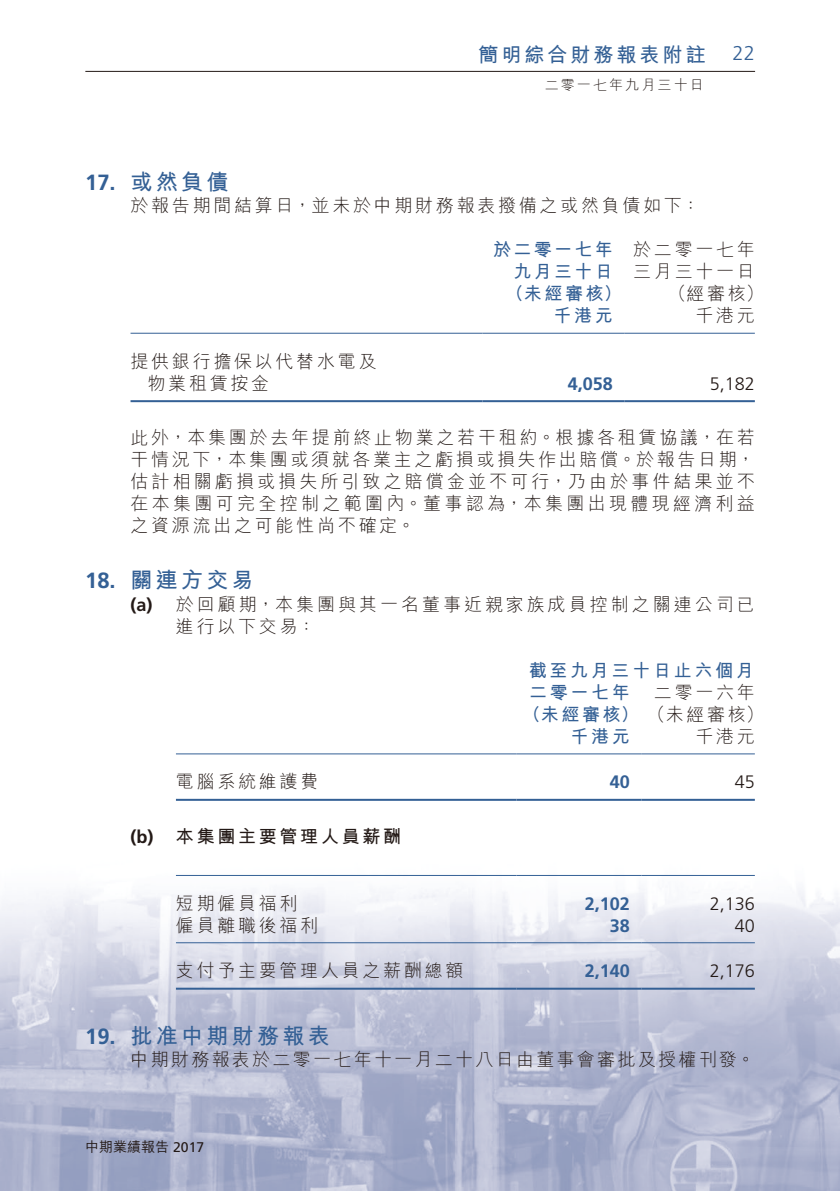
<style>
.page{position:relative;width:840px;height:1191px;background:#fff}
.page>*{position:absolute;margin:0;border:0;box-sizing:border-box;transform-origin:0 0}
.t1{font:700 22px "M Hei HK";letter-spacing:.15em;color:#346095}
.t2{font:700 22px "Frutiger LT Std";color:#346095}
.t3{font:700 20px "M Hei HK";letter-spacing:.15em;color:#346095}
.t4{font:300 20px "Frutiger LT Std";color:#346095}
.t5{font:300 18px/22px "M Hei HK";letter-spacing:.15em;color:#231916;text-align:justify}
.t6{font:700 18px "M Hei HK";letter-spacing:.15em;color:#346095}
.t7{font:300 18px "M Hei HK";letter-spacing:.125em;color:#231916}
.t8{font:300 18px "Frutiger LT Std";color:#231916}
.t9{font:700 18px "Frutiger LT Std";color:#346095}
.t10{font:700 18px/22px "M Hei HK";letter-spacing:.13em;color:#346095;text-align:right}
.t11{font:700 18px "M Hei HK";letter-spacing:.15em;color:#231916}
.t12{font:700 18px "Frutiger LT Std";color:#231916}
.t13{font:300 14px "M Hei HK";letter-spacing:.15em;color:#231916}
.t14{font:500 14px "M Hei HK";color:#231916}
.s1{font-weight:300;color:#231916}
.s2{font-family:"Frutiger LT Std";font-weight:400}
</style>
<div class="page">
<img style="left:0;top:70px;width:839px;height:1121px">
<hr style="left:85px;top:71px;width:669px;height:1px;background:#231916">
<hr style="left:130px;top:333px;width:352px;height:1px;background:#346095">
<hr style="left:482px;top:333px;width:142px;height:1px;background:#346095">
<hr style="left:624px;top:333px;width:130px;height:1px;background:#346095">
<hr style="left:130px;top:400px;width:352px;height:2px;background:#346095">
<hr style="left:482px;top:400px;width:142px;height:2px;background:#346095">
<hr style="left:624px;top:400px;width:130px;height:2px;background:#346095">
<hr style="left:176px;top:753px;width:340px;height:1px;background:#346095">
<hr style="left:516px;top:753px;width:125px;height:1px;background:#346095">
<hr style="left:641px;top:753px;width:113px;height:1px;background:#346095">
<hr style="left:176px;top:799px;width:340px;height:2px;background:#346095">
<hr style="left:516px;top:799px;width:125px;height:2px;background:#346095">
<hr style="left:641px;top:799px;width:113px;height:2px;background:#346095">
<hr style="left:176px;top:875px;width:340px;height:1px;background:#346095">
<hr style="left:516px;top:875px;width:125px;height:1px;background:#346095">
<hr style="left:641px;top:875px;width:113px;height:1px;background:#346095">
<hr style="left:176px;top:942px;width:340px;height:1px;background:#346095">
<hr style="left:516px;top:942px;width:125px;height:1px;background:#346095">
<hr style="left:641px;top:942px;width:113px;height:1px;background:#346095">
<hr style="left:176px;top:987px;width:340px;height:2px;background:#346095">
<hr style="left:516px;top:987px;width:125px;height:2px;background:#346095">
<hr style="left:641px;top:987px;width:113px;height:2px;background:#346095">
<p class="t3" style="left:478px;top:40px;width:228px">簡明綜合財務報表附註</p>
<p class="t13" style="left:544px;top:75px;width:160px">二零一七年九月三十日</p>
<p class="t4" style="left:732px;top:42px;width:24px">22</p>
<p class="t2" style="left:85px;top:169px;width:32px">17.</p>
<p class="t2" style="left:85px;top:568px;width:32px">18.</p>
<p class="t1" style="left:130px;top:166px;width:99px">或然負債</p>
<p class="t5" style="left:130px;top:194px;width:570px">於報告期間結算日，並未於中期財務報表撥備之或然負債如下：</p>
<p class="t10" style="left:493px;top:237px;width:121px">於二零一七年九月三十日</p>
<p class="t5" style="left:633px;top:238px;width:123px">於二零一七年</p>
<p class="t5" style="left:633px;top:260px;width:123px">三月三十一日</p>
<p class="t5" style="left:668px;top:282px;width:97px">（經審核(</p>
<p class="t6" style="left:505px;top:281px;width:118px">（未經審核）</p>
<p class="t5" style="left:130px;top:349px;width:247px">提供銀行擔保以代替水電及</p>
<p class="t6" style="left:553px;top:303px;width:61px">千港元</p>
<p class="t5" style="left:695px;top:304px;width:61px">千港元</p>
<p class="t5" style="left:147px;top:371px;width:123px">物業租賃按金</p>
<p class="t5" style="left:130px;top:425px;width:625px">此外，本集團於去年提前終止物業之若干租約。根據各租賃協議，在若干情況下，本集團或須就各業主之虧損或損失作出賠償。於報告日期，估計相關虧損或損失所引致之賠償金並不可行，乃由於事件結果並不在本集團可完全控制之範圍內。董事認為，本集團出現體現經濟利益之資源流出之可能性尚不確定。</p>
<p class="t1" style="left:130px;top:564px;width:125px">關連方交易</p>
<p class="t9" style="left:567px;top:373px;width:47px">4,058</p>
<p class="t8" style="left:709px;top:373px;width:47px">5,182</p>
<p class="t12" style="left:130px;top:594px;width:23px">a( )</p>
<p class="t12" style="left:130px;top:825px;width:24px">b( )</p>
<p class="t5" style="left:176px;top:592px;width:580px">於回顧期，本集團與其一名董事近親家族成員控制之關連公司已</p>
<p class="t5" style="left:176px;top:614px;width:141px">進行以下交易：</p>
<p class="t5" style="left:176px;top:770px;width:144px">電腦系統維護費</p>
<p class="t11" style="left:176px;top:823px;width:226px">本集團主要管理人員薪酬</p>
<p class="t6" style="left:528px;top:657px;width:226px">截至九月三十日止六個月</p>
<p class="t5" style="left:653px;top:680px;width:102px">二零一六年</p>
<p class="t6" style="left:528px;top:679px;width:102px">二零一七年</p>
<p class="t6" style="left:522px;top:701px;width:242px">（未經審核）<span class="s1">（未經審核(</span></p>
<p class="t5" style="left:695px;top:724px;width:61px">千港元</p>
<p class="t6" style="left:570px;top:723px;width:61px">千港元</p>
<p class="t9" style="left:609px;top:771px;width:22px">40</p>
<p class="t8" style="left:734px;top:772px;width:22px">45</p>
<p class="t5" style="left:176px;top:891px;width:123px">短期僱員福利</p>
<p class="t9" style="left:584px;top:893px;width:47px">2,102</p>
<p class="t8" style="left:709px;top:893px;width:47px">2,136</p>
<p class="t5" style="left:176px;top:913px;width:144px">僱員離職後福利</p>
<p class="t9" style="left:609px;top:915px;width:22px">38</p>
<p class="t8" style="left:734px;top:915px;width:22px">40</p>
<p class="t5" style="left:176px;top:959px;width:289px">支付予主要管理人員之薪酬總額</p>
<p class="t9" style="left:584px;top:960px;width:47px">2,140</p>
<p class="t8" style="left:709px;top:960px;width:47px">2,176</p>
<p class="t2" style="left:85px;top:1023px;width:32px">19.</p>
<p class="t1" style="left:130px;top:1019px;width:201px">批准中期財務報表</p>
<p class="t7" style="left:130px;top:1047px;width:625px">中期財務報表於二零一七年十一月二十八日由董事會審批及授權刊發。</p>
<p class="t14" style="left:85px;top:1137px;width:121px">中期業績報告 <span class="s2">2017</span></p>
</div>
